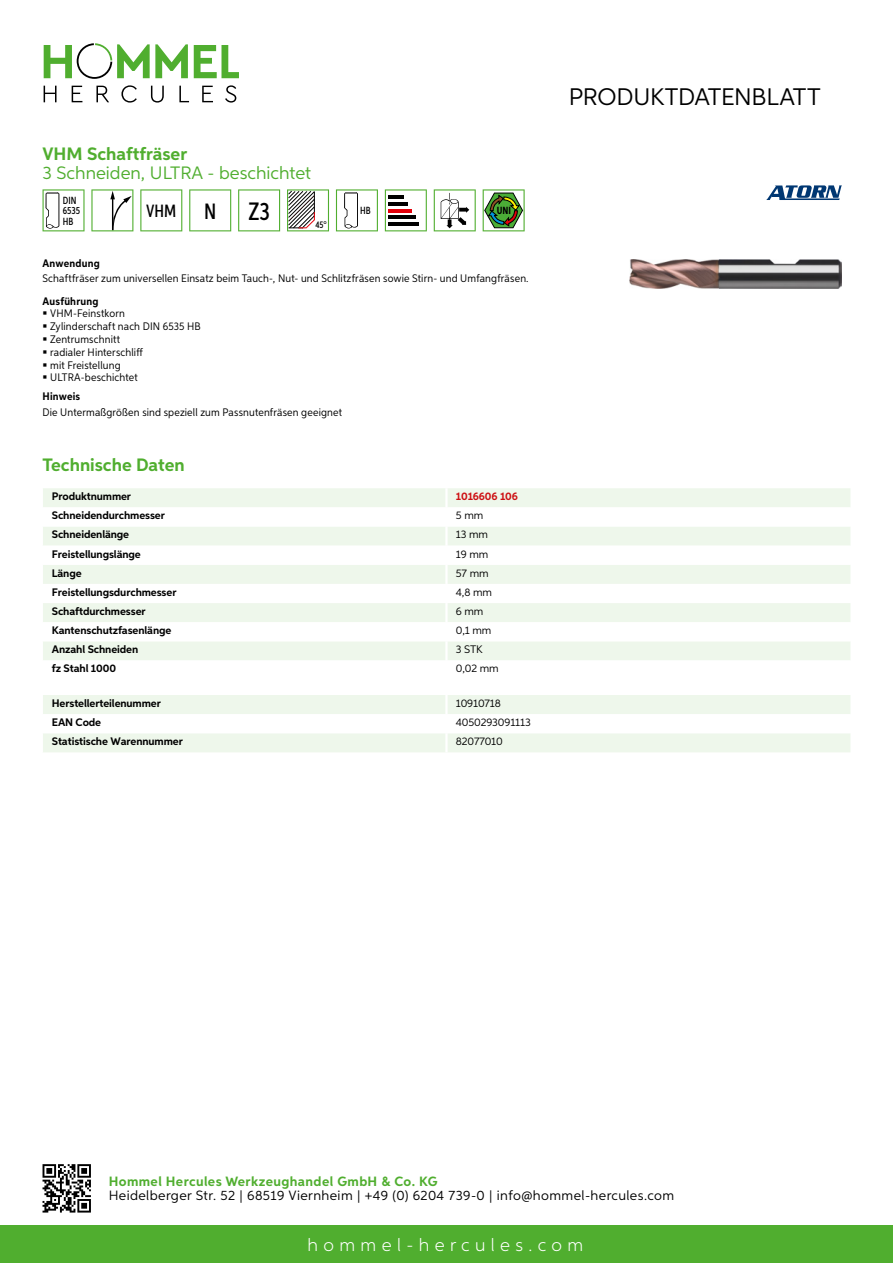
<style>
.page{position:relative;width:893px;height:1263px;background:#fff}
.page>*{position:absolute;margin:0;border:0;box-sizing:border-box;transform-origin:0 0}
.t1{font:500 25.2px "Aspira XX Nar";color:#000}
.t2{font:24px "Aspira";letter-spacing:-.01em;color:#000}
.t3{font:700 18px "Aspira";color:#50ae2f}
.t4{font:18px "Aspira";color:#50ae2f}
.t5{font:300 18px "Aspira";letter-spacing:.3em;color:#fff}
.t6{font:500 17.85px "Aspira XX Nar";color:#000}
.t7{font:13.5px "Aspira";letter-spacing:.03em;color:#000}
.t8{font:700 13.5px "Aspira";letter-spacing:.03em;color:#50ae2f}
.t9{font:10.95px/12.8px "Aspira Nar";letter-spacing:.015em;color:#000}
.t10{font:700 10.95px "Aspira";letter-spacing:-.01em;color:#000}
.t11{font:10.95px "Aspira";letter-spacing:-.01em;color:#000}
.t12{font:700 10.95px "Aspira Nar";letter-spacing:.02em;color:#000}
.t13{font:700 10.95px "Aspira";letter-spacing:-.01em;color:#cd1013}
.t14{font:500 10.35px/10.4px "Aspira XX Nar";color:#000}
.t15{font:700 10.35px "Aspira XX Nar";color:#000}
.t16{font:500 9.6px "Aspira XX Nar";color:#000}
.s1{font-size:22.2px}
</style>
<div class="page">
<div style="left:0;top:1226px;width:893px;height:37px;background:#50ae2f"></div>
<svg style="left:43px;top:1164px;width:48px;height:48px"></svg>
<svg style="left:194px;top:45px;width:45px;height:33px"></svg>
<svg style="left:44px;top:43px;width:144px;height:36px"></svg>
<svg style="left:44px;top:86px;width:13px;height:16px"></svg>
<svg style="left:72px;top:86px;width:10px;height:16px"></svg>
<svg style="left:96px;top:86px;width:13px;height:16px"></svg>
<svg style="left:121px;top:85px;width:16px;height:18px"></svg>
<svg style="left:151px;top:86px;width:13px;height:17px"></svg>
<svg style="left:179px;top:86px;width:10px;height:16px"></svg>
<svg style="left:202px;top:86px;width:11px;height:16px"></svg>
<svg style="left:225px;top:85px;width:11px;height:18px"></svg>
<div style="left:43px;top:488px;width:807px;height:19px;background:#eef7eb"></div>
<svg style="left:43px;top:527px;width:807px;height:133px;fill:#eef7eb"></svg>
<hr style="left:445px;top:488px;width:3px;height:19px;background:#fff">
<hr style="left:445px;top:526px;width:3px;height:20px;background:#fff">
<hr style="left:445px;top:546px;width:3px;height:19px;background:#fff">
<hr style="left:445px;top:565px;width:3px;height:19px;background:#fff">
<hr style="left:445px;top:584px;width:3px;height:19px;background:#fff">
<hr style="left:445px;top:603px;width:3px;height:19px;background:#fff">
<hr style="left:445px;top:622px;width:3px;height:19px;background:#fff">
<hr style="left:445px;top:641px;width:3px;height:19px;background:#fff">
<svg style="left:43px;top:695px;width:807px;height:57px"></svg>
<hr style="left:445px;top:733px;width:3px;height:19px;background:#fff">
<svg style="left:43px;top:189px;width:42px;height:42px"></svg>
<svg style="left:91px;top:189px;width:42px;height:42px"></svg>
<svg style="left:140px;top:189px;width:42px;height:42px"></svg>
<svg style="left:189px;top:189px;width:42px;height:42px"></svg>
<svg style="left:238px;top:189px;width:42px;height:42px"></svg>
<svg style="left:287px;top:189px;width:42px;height:42px"></svg>
<svg style="left:336px;top:189px;width:42px;height:42px"></svg>
<svg style="left:385px;top:189px;width:42px;height:42px"></svg>
<hr style="left:388px;top:196px;width:16px;height:3px;background:#000">
<hr style="left:388px;top:202px;width:20px;height:4px;background:#000">
<hr style="left:388px;top:209px;width:23px;height:3px;background:#e3000b">
<hr style="left:388px;top:216px;width:27px;height:3px;background:#000">
<hr style="left:388px;top:222px;width:31px;height:4px;background:#000">
<svg style="left:434px;top:189px;width:42px;height:42px"></svg>
<svg style="left:483px;top:189px;width:42px;height:42px"></svg>
<img style="left:629px;top:259px;width:213px;height:29px">
<svg style="left:766px;top:185px;width:76px;height:15px"></svg>
<h3 class="t3" style="left:43px;top:142px;width:146px">VHM Schaftfräser</h3>
<h3 class="t4" style="left:43px;top:162px;width:119px">3 Schneiden, ULTRA</h3>
<h3 class="t4" style="left:207px;top:162px;width:105px">- beschichtet</h3>
<p class="t14" style="left:63px;top:195px;width:19px">DIN<br>6535<br>HB</p>
<h3 class="t6" style="left:146px;top:200px;width:72px">VHM <span class="s1">N</span></h3>
<h1 class="t1" style="left:248px;top:196px;width:23px">Z3</h1>
<p class="t16" style="left:315px;top:219px;width:13px">45°</p>
<p class="t14" style="left:360px;top:205px;width:12px">HB</p>
<p class="t15" style="left:497px;top:205px;width:16px">UNI</p>
<p class="t12" style="left:43px;top:257px;width:59px">Anwendung</p>
<p class="t9" style="left:43px;top:272px;width:488px">Schaftfräser zum universellen Einsatz beim Tauch-, Nut- und Schlitzfräsen sowie Stirn- und Umfangfräsen.</p>
<p class="t12" style="left:43px;top:294px;width:58px">Ausführung</p>
<p class="t9" style="left:50px;top:307px;width:152px">VHM-Feinstkorn<br>Zylinderschaft nach DIN 6535 HB<br>Zentrumschnitt<br>radialer Hinterschliff<br>mit Freistellung<br>ULTRA-beschichtet</p>
<p class="t12" style="left:43px;top:390px;width:39px">Hinweis</p>
<p class="t9" style="left:43px;top:405px;width:301px">Die Untermaßgrößen sind speziell zum Passnutenfräsen geeignet</p>
<h3 class="t3" style="left:43px;top:454px;width:144px">Technische Daten</h3>
<p class="t10" style="left:52px;top:490px;width:81px">Produktnummer</p>
<p class="t13" style="left:456px;top:490px;width:64px">1016606 106</p>
<p class="t10" style="left:52px;top:509px;width:115px">Schneidendurchmesser</p>
<p class="t11" style="left:456px;top:509px;width:29px">5 mm</p>
<p class="t10" style="left:52px;top:528px;width:79px">Schneidenlänge</p>
<p class="t11" style="left:456px;top:528px;width:34px">13 mm</p>
<p class="t10" style="left:52px;top:547px;width:90px">Freistellungslänge</p>
<p class="t11" style="left:456px;top:547px;width:34px">19 mm</p>
<p class="t10" style="left:52px;top:566px;width:31px">Länge</p>
<p class="t11" style="left:456px;top:566px;width:34px">57 mm</p>
<p class="t10" style="left:52px;top:585px;width:126px">Freistellungsdurchmesser</p>
<p class="t11" style="left:456px;top:585px;width:38px">4,8 mm</p>
<p class="t10" style="left:52px;top:604px;width:95px">Schaftdurchmesser</p>
<p class="t11" style="left:456px;top:604px;width:29px">6 mm</p>
<p class="t10" style="left:52px;top:624px;width:121px">Kantenschutzfasenlänge</p>
<p class="t11" style="left:456px;top:624px;width:37px">0,1 mm</p>
<p class="t10" style="left:52px;top:643px;width:88px">Anzahl Schneiden</p>
<p class="t11" style="left:456px;top:643px;width:22px">3 STK</p>
<p class="t10" style="left:52px;top:662px;width:66px">fz Stahl 1000</p>
<p class="t11" style="left:456px;top:662px;width:44px">0,02 mm</p>
<p class="t10" style="left:52px;top:696px;width:111px">Herstellerteilenummer</p>
<p class="t11" style="left:456px;top:696px;width:47px">10910718</p>
<p class="t10" style="left:52px;top:715px;width:51px">EAN Code</p>
<p class="t11" style="left:456px;top:716px;width:76px">4050293091113</p>
<p class="t10" style="left:52px;top:735px;width:132px">Statistische Warennummer</p>
<p class="t11" style="left:456px;top:735px;width:49px">82077010</p>
<h2 class="t2" style="left:569px;top:82px;width:253px">Produktdatenblatt</h2>
<p class="t8" style="left:109px;top:1172px;width:330px">Hommel Hercules Werkzeughandel GmbH &amp; Co. KG</p>
<p class="t7" style="left:109px;top:1187px;width:567px">Heidelberger Str. 52 | 68519 Viernheim | +49 (0) 6204 739-0 | info@hommel-hercules.com</p>
<h3 class="t5" style="left:307px;top:1234px;width:277px">hommel-hercules.com</h3>
</div>
